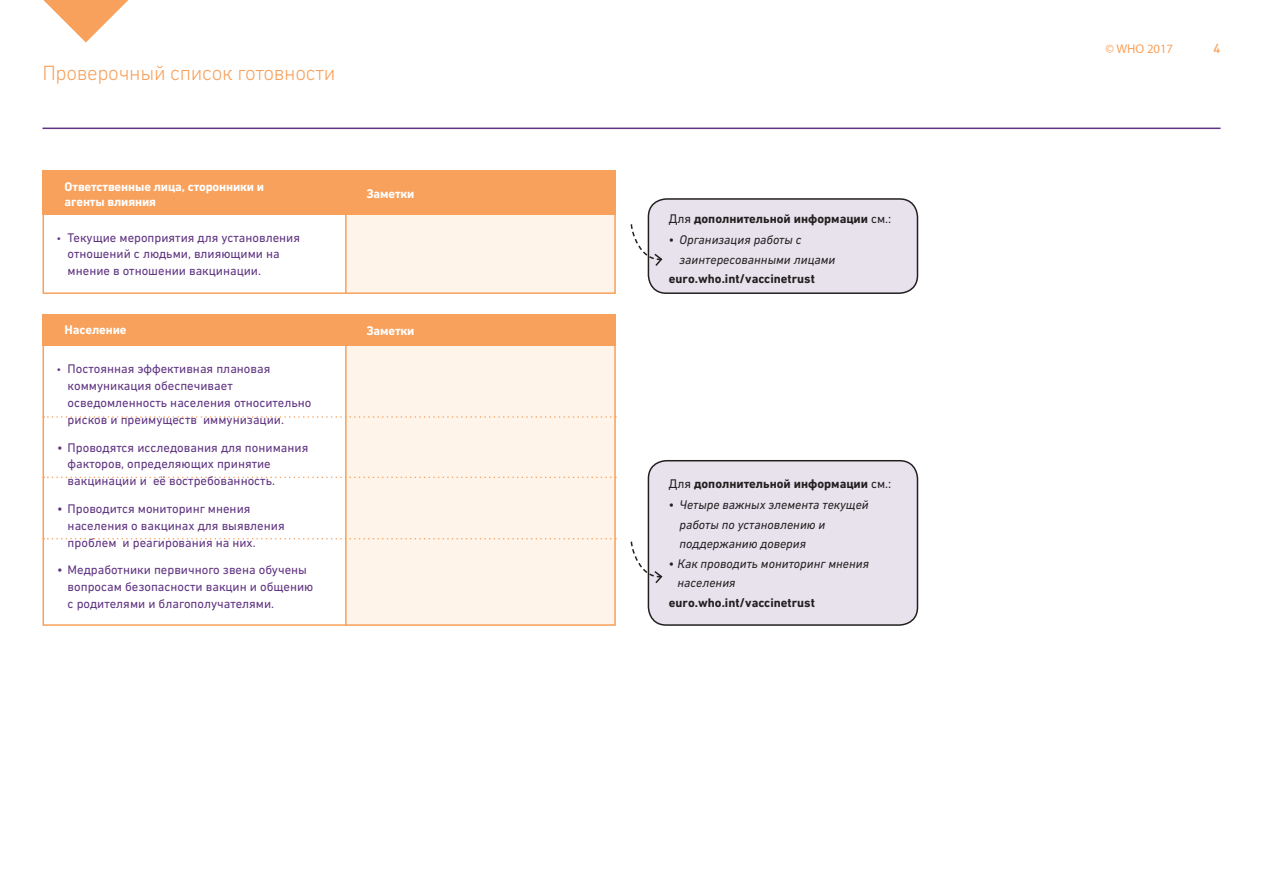
<style>
.page{position:relative;width:1263px;height:893px;background:#fff}
.page>*{position:absolute;margin:0;border:0;box-sizing:border-box;transform-origin:0 0}
.t1{font:300 21px "DIN Next CYR";letter-spacing:-.015em;color:#f8a15c}
.t2{font:12.75px/16.8px "DIN Next CYR";color:#603481}
.t3{font:italic 12.75px/19.5px "DIN Next CYR";color:#231f20}
.t4{font:700 12.75px "DIN Next CYR";color:#231f20}
.t5{font:700 12.75px/15.3px "DIN Next CYR";letter-spacing:-.01em;color:#fff}
.t6{font:12.75px "Myriad Pro";color:#f8a15c}
.t7{font:500 12.75px "DIN";color:#f8a15c}
.s1{font-family:"Myriad Pro"}
.s2{font-weight:400}
</style>
<div class="page">
<hr style="left:43px;top:128px;width:1177px;height:1px;background:#603481">
<svg style="left:43px;top:0;width:85px;height:43px"></svg>
<div style="left:345px;top:184px;width:271px;height:110px;background:#fef4ea"></div>
<div style="left:345px;top:319px;width:271px;height:307px;background:#fef4ea"></div>
<div style="left:43px;top:170px;width:573px;height:44px;background:#f8a15c"></div>
<div style="left:43px;top:314px;width:573px;height:32px;background:#f8a15c"></div>
<hr style="left:345px;top:183px;width:2px;height:111px;background:#f8a15c">
<hr style="left:345px;top:314px;width:2px;height:312px;background:#f8a15c">
<svg style="left:47px;top:416px;width:565px;height:2px"></svg>
<svg style="left:47px;top:477px;width:565px;height:1px"></svg>
<svg style="left:47px;top:538px;width:565px;height:1px"></svg>
<div style="left:648px;top:199px;width:269px;height:94px;background:#e7e2ec;border-radius:18px"></div>
<div style="left:648px;top:198px;width:270px;height:96px;border:2px solid #231f20;border-radius:18px"></div>
<div style="left:648px;top:461px;width:269px;height:164px;background:#e7e2ec;border-radius:18px"></div>
<div style="left:648px;top:460px;width:270px;height:166px;border:2px solid #231f20;border-radius:18px"></div>
<svg style="left:630px;top:223px;width:33px;height:45px"></svg>
<svg style="left:630px;top:540px;width:33px;height:45px"></svg>
<div style="left:43px;top:171px;width:573px;height:123px;border:2px solid #f8a15c"></div>
<div style="left:43px;top:315px;width:573px;height:311px;border:2px solid #f8a15c"></div>
<p class="t1" style="left:42px;top:60px;width:295px">Проверочный список готовности</p>
<p class="t5" style="left:65px;top:179px;width:201px">Ответственные лица, сторонники и агенты влияния</p>
<p class="t2" style="left:68px;top:229px;width:234px;text-indent:-11px"><span class="s1">•</span> Текущие мероприятия для установления отношений с людьми, влияющими на мнение в отношении вакцинации.</p>
<p class="t5" style="left:65px;top:322px;width:64px">Население</p>
<p class="t2" style="left:68px;top:361px;width:245px;text-indent:-11px"><span class="s1">•</span> Постоянная эффективная плановая коммуникация обеспечивает осведомленность населения относительно рисков и преимуществ иммунизации.</p>
<p class="t2" style="left:68px;top:439px;width:242px;text-indent:-11px">• Проводятся исследования для понимания факторов, определяющих принятие вакцинации и её востребованность.</p>
<p class="t2" style="left:68px;top:500px;width:219px;text-indent:-11px">• Проводится мониторинг мнения населения о вакцинах для выявления проблем и реагирования на них.</p>
<p class="t2" style="left:68px;top:561px;width:247px;text-indent:-11px">• Медработники первичного звена обучены вопросам безопасности вакцин и общению с родителями и благополучателями.</p>
<p class="t5" style="left:366px;top:186px;width:50px">Заметки</p>
<p class="t5" style="left:366px;top:323px;width:50px">Заметки</p>
<p class="t4" style="left:669px;top:211px;width:224px"><span class="s2">Для</span> дополнительной информации <span class="s2">см.:</span></p>
<p class="t3" style="left:679px;top:230px;width:157px;text-indent:-11px">• Организация работы с заинтересованными лицами</p>
<p class="t4" style="left:669px;top:272px;width:147px">euro.who.int/vaccinetrust</p>
<p class="t4" style="left:669px;top:476px;width:224px"><span class="s2">Для</span> дополнительной информации <span class="s2">см.:</span></p>
<p class="t3" style="left:679px;top:495px;width:191px;text-indent:-11px">• Четыре важных элемента текущей работы по установлению и поддержанию доверия</p>
<p class="t3" style="left:677px;top:553px;width:193px;text-indent:-9px">• Как проводить мониторинг мнения населения</p>
<p class="t4" style="left:669px;top:595px;width:147px">euro.who.int/vaccinetrust</p>
<p class="t6" style="left:1105px;top:41px;width:69px">© WHO 2017</p>
<p class="t7" style="left:1213px;top:40px;width:8px">4</p>
</div>
